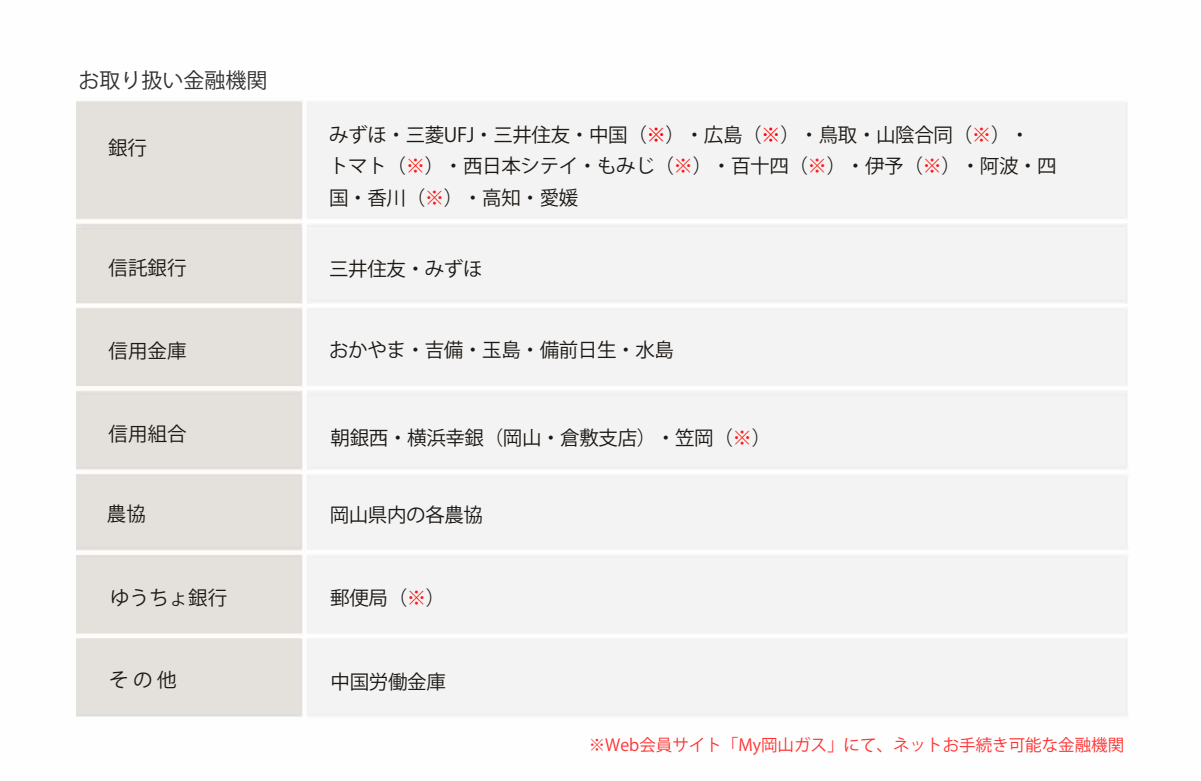
<style>
.page{position:relative;width:1201px;height:781px;background:#fff}
.page>*{position:absolute;margin:0;border:0;box-sizing:border-box;transform-origin:0 0}
.t1{font:21px "Koz Go Pr 6 N";color:#303030}
.t2{font:19.5px/31.2px "Koz Go Pr 6 N";letter-spacing:-.02em;color:#1c1814}
.t3{font:16.5px "Koz Go Pr 6 N";color:#ff3030}
.s1{color:#f00}
.s2{color:#ff1814}
</style>
<div class="page">
<p class="t1" style="left:78px;top:68px;width:190px">お取り扱い金融機関</p>
<p class="t2" style="left:108px;top:132px;width:40px">銀行</p>
<p class="t2" style="left:329px;top:120px;width:729px">みずほ・三菱UFJ・三井住友・中国（<span class="s1">※</span>）・広島（<span class="s1">※</span>）・鳥取・山陰合同（<span class="s2">※</span>）・<br>トマト（<span class="s2">※</span>）・西日本シテイ・もみじ（<span class="s2">※</span>）・百十四（<span class="s2">※</span>）・伊予（<span class="s2">※</span>）・阿波・四国・香川（<span class="s2">※</span>）・高知・愛媛</p>
<p class="t2" style="left:108px;top:252px;width:80px">信託銀行</p>
<p class="t2" style="left:329px;top:254px;width:155px">三井住友・みずほ</p>
<p class="t2" style="left:109px;top:335px;width:79px">信用金庫</p>
<p class="t2" style="left:329px;top:334px;width:346px">おかやま・吉備・玉島・備前日生・水島</p>
<p class="t2" style="left:109px;top:418px;width:80px">信用組合</p>
<p class="t2" style="left:330px;top:423px;width:442px">朝銀西・横浜幸銀（岡山・倉敷支店）・笠岡（<span class="s2">※</span>）</p>
<p class="t2" style="left:107px;top:498px;width:40px">農協</p>
<p class="t2" style="left:329px;top:499px;width:155px">岡山県内の各農協</p>
<p class="t2" style="left:110px;top:581px;width:119px">ゆうちょ銀行</p>
<p class="t2" style="left:330px;top:582px;width:117px">郵便局（<span class="s2">※</span>）</p>
<p class="t2" style="left:109px;top:664px;width:69px">そ の 他</p>
<p class="t2" style="left:330px;top:666px;width:117px">中国労働金庫</p>
<p class="t3" style="left:588px;top:735px;width:537px">※Web会員サイト「My岡山ガス」にて、ネットお手続き可能な金融機関</p>
</div>
